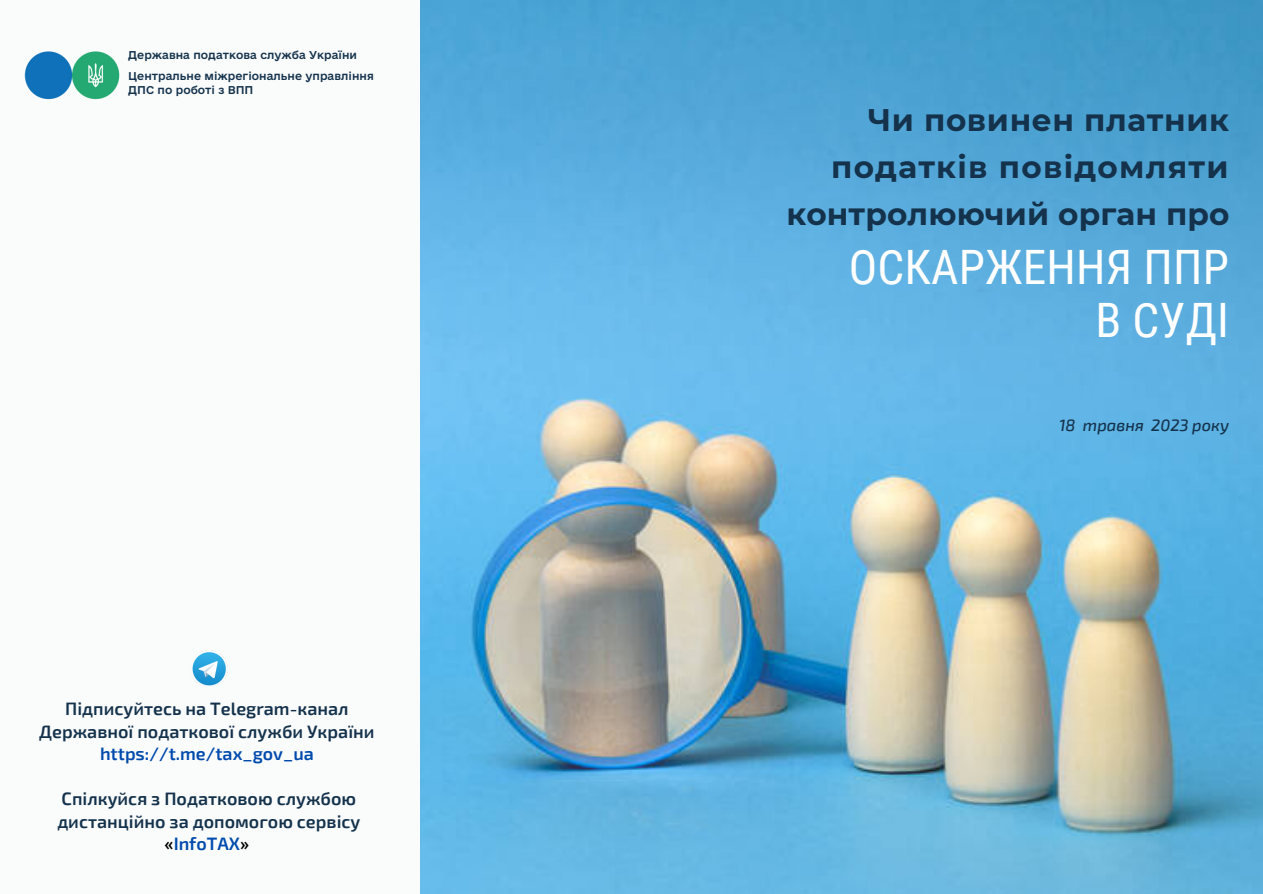
<style>
.page{position:relative;width:1263px;height:894px;background:#fff}
.page>*{position:absolute;margin:0;border:0;box-sizing:border-box;transform-origin:0 0}
.t1{font:47.4px "Roboto Condensed";letter-spacing:.005em;color:#fff}
.t2{font:700 31.2px "Montserrat";letter-spacing:.02em;color:#14324b}
.t3{font:700 31.2px "Montserrat";letter-spacing:.04em;color:#14324b}
.t4{font:600 18px/22.5px "Exo 2";color:#14324b;text-align:center}
.t5{font:italic 500 16.5px "Exo 2";color:#14324b}
.t6{font:10.65px/13.4px "e Ukraine Medium";color:#14324b}
.s1{color:#004aad}
.s2{color:#000}
</style>
<div class="page">
<div style="left:0;top:0;width:1263px;height:893px;background:#fafcfc"></div>
<img style="left:421px;top:0;width:842px;height:893px">
<img style="left:24px;top:51px;width:96px;height:49px">
<img style="left:192px;top:650px;width:36px;height:36px">
<p class="t6" style="left:128px;top:48px;width:230px">Державна податкова служба України</p>
<p class="t6" style="left:128px;top:69px;width:247px">Центральне міжрегіональне управління<br>ДПС по роботі з ВПП</p>
<p class="t4" style="left:65px;top:696px;width:285px">Підписуйтесь на Telegram-канал</p>
<p class="t4" style="left:39px;top:718px;width:337px">Державної податкової служби України <span class="s1">https://t.me/tax_gov_ua</span></p>
<p class="t4" style="left:57px;top:786px;width:305px">Спілкуйся з Податковою службою дистанційно за допомогою сервісу <span class="s2">«</span><span class="s1">InfoTAX</span><span class="s2">»</span></p>
<p class="t2" style="left:868px;top:101px;width:363px">Чи повинен платник</p>
<p class="t3" style="left:831px;top:148px;width:399px">податків повідомляти</p>
<p class="t2" style="left:786px;top:195px;width:445px">контролюючий орган про</p>
<p class="t1" style="left:849px;top:240px;width:382px">ОСКАРЖЕННЯ ППР</p>
<p class="t1" style="left:1095px;top:293px;width:135px">В СУДІ</p>
<p class="t5" style="left:1059px;top:414px;width:172px">18 травня 2023 року</p>
</div>
